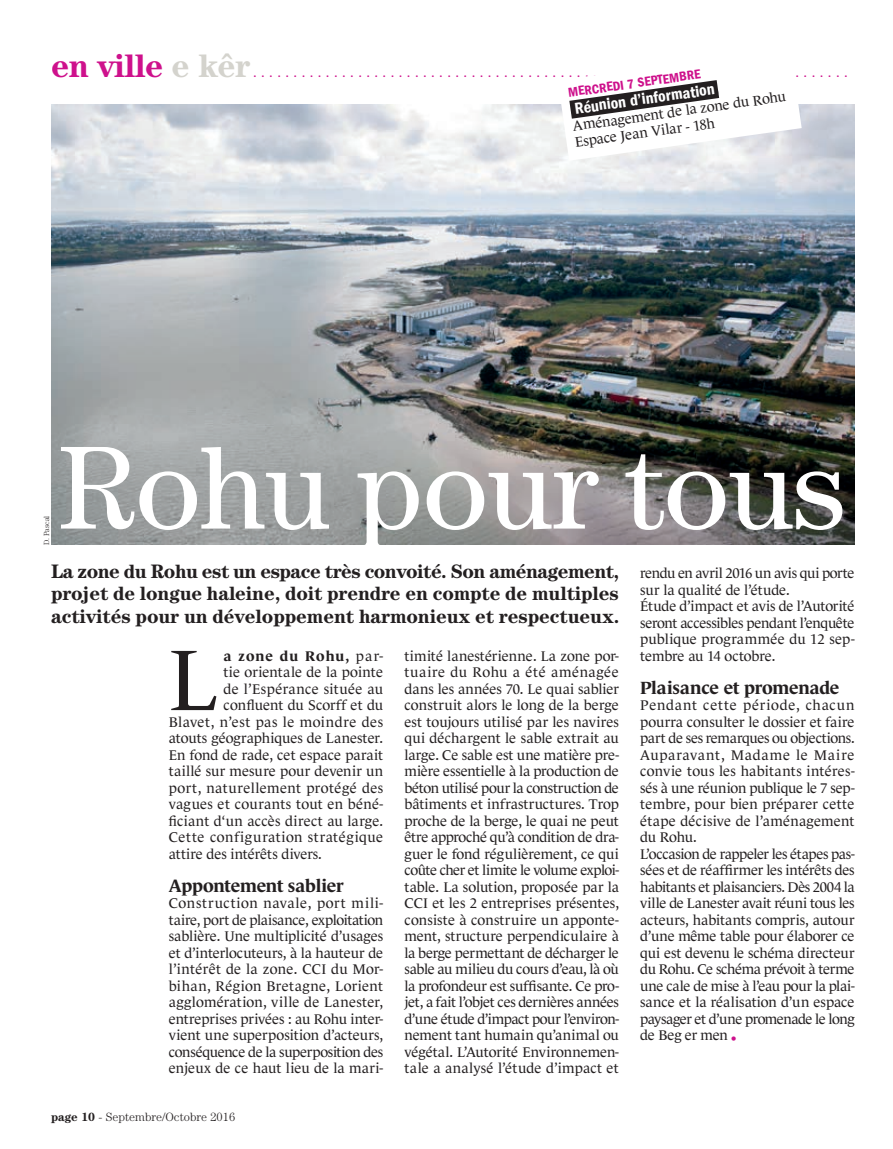
<style>
.page{position:relative;width:893px;height:1149px;background:#fff}
.page>*{position:absolute;margin:0;border:0;box-sizing:border-box;transform-origin:0 0}
.t1{font:118.5px "Century";letter-spacing:-.01em;color:#fff}
.t2{font:87.6px "Le Monde Journal";color:#231f20}
.t3{font:700 33px "Century";letter-spacing:-.02em;color:#ce118c}
.t4{font:700 19.5px/22.5px "Century";letter-spacing:-.005em;color:#231f20;text-align:justify}
.t5{font:700 18px "Le Monde Journal";letter-spacing:-.01em;color:#231f20}
.t6{font:16.5px "ITC Franklin Gothic Std Dm Cd";color:#fff}
.t7{font:14.25px/16.5px "Le Monde Journal";color:#231f20}
.t8{font:14.25px "Le Monde Journal";letter-spacing:.03em;color:#231f20}
.t9{font:14.25px "Le Monde Journal";letter-spacing:.035em;color:#231f20}
.t10{font:14.25px "Le Monde Journal";letter-spacing:.025em;color:#231f20}
.t11{font:700 14.25px "Le Monde Journal";letter-spacing:.075em;color:#231f20}
.t12{font:13.5px "ITC Franklin Gothic Std Dm Cd";color:#ce118c}
.t13{font:300 12px "Century";color:#231f20}
.t14{font:300 7.5px "Century";letter-spacing:-.01em;color:#231f20}
.s1{color:#d4d3cd}
.s2{color:#231f20}
.s3{font-weight:400}
.s4{font-weight:700}
.s5{font-size:17.4px;color:#ce118c}
</style>
<div class="page">
<img style="left:51px;top:104px;width:804px;height:440px">
<svg style="left:558px;top:80px;width:244px;height:81px"></svg>
<h3 class="t3" style="left:51px;top:46px;width:201px">en ville <span class="s1">e kêr</span></h3>
<p class="t12" style="left:567px;top:85px;width:135px;rotate:-8deg">MERCREDI 7 SEPTEMBRE</p>
<p class="t6" style="left:569px;top:100px;width:151px;rotate:-8deg"><span class="s2">.</span>Réunion d’information<span class="s2">.</span></p>
<p class="t7" style="left:572px;top:118px;width:216px;rotate:-8deg">Aménagement de la zone du Rohu<br>Espace Jean Vilar - 18h</p>
<p class="t14" style="left:42px;top:544px;width:31px;rotate:-90deg">D. Pascal</p>
<h1 class="t1" style="left:57px;top:418px;width:790px">Rohu pour tous</h1>
<h3 class="t4" style="left:51px;top:559px;width:570px">La zone du Rohu est un espace très convoité Son aménagement, projet de longue haleine, doit prendre en compte de multiples activités pour un développement harmonieux et respectueux</h3>
<h2 class="t2" style="left:169px;top:630px;width:51px">L</h2>
<p class="t11" style="left:224px;top:647px;width:161px">a zone du Rohu, <span class="s3">par-</span></p>
<p class="t7" style="left:404px;top:647px;width:216px;text-align:justify">timité lanestérienne. La zone por&shy;tuaire du Rohu a été aménagée dans les années 70. Le quai sablier construit alors le long de la berge est toujours utilisé par les navires qui déchargent le sable extrait au large. Ce sable est une matière pre&shy;mière essentielle à la production de béton utilisé pour la construction de bâtiments et infrastructures. Trop proche de la berge, le quai ne peut être approché qu’à condition de dra&shy;guer le fond régulièrement, ce qui coûte cher et limite le volume exploi&shy;table. La solution, proposée par la CCI et les 2 entreprises présentes, consiste à construire un apponte&shy;ment, structure perpendiculaire à la berge permettant de décharger le sable au milieu du cours d’eau, là où la profondeur est suffisante. Ce pro&shy;jet, a fait l’objet ces dernières années d’une étude d’impact pour l’environ&shy;nement tant humain qu’animal ou végétal. L’Autorité Environnemen&shy;tale a analysé l’étude d’impact et</p>
<p class="t7" style="left:224px;top:663px;width:161px">tie orientale de la pointe</p>
<p class="t10" style="left:224px;top:680px;width:161px">de l’Espérance située au</p>
<p class="t7" style="left:224px;top:696px;width:161px">confluent du Scorff et du</p>
<p class="t8" style="left:169px;top:713px;width:216px">Blavet, n’est pas le moindre des</p>
<p class="t7" style="left:169px;top:729px;width:216px">atouts géographiques de Lanester.</p>
<p class="t7" style="left:169px;top:746px;width:216px">En fond de rade, cet espace parait</p>
<p class="t7" style="left:169px;top:762px;width:216px">taillé sur mesure pour devenir un</p>
<p class="t8" style="left:169px;top:779px;width:216px">port, naturellement protégé des</p>
<p class="t7" style="left:169px;top:795px;width:216px">vagues et courants tout en béné-</p>
<p class="t7" style="left:169px;top:812px;width:216px">ficiant d‘un accès direct au large.</p>
<p class="t9" style="left:169px;top:829px;width:216px">Cette configuration stratégique</p>
<p class="t7" style="left:169px;top:845px;width:155px">attire des intérêts divers.</p>
<p class="t5" style="left:169px;top:875px;width:176px">Appontement sablier</p>
<p class="t7" style="left:169px;top:894px;width:216px;text-align:justify">Construction navale, port mili&shy;taire, port de plaisance, exploitation sablière. Une multiplicité d’usages et d’interlocuteurs, à la hauteur de l’intérêt de la zone. CCI du Mor&shy;bihan, Région Bretagne, Lorient agglomération, ville de Lanester, entreprises privées : au Rohu inter&shy;vient une superposition d’acteurs, conséquence de la superposition des enjeux de ce haut lieu de la mari-</p>
<p class="t13" style="left:51px;top:1109px;width:186px"><span class="s4">page 10</span> - Septembre/Octobre 2016</p>
<p class="t7" style="left:640px;top:564px;width:216px">rendu en avril 2016 un avis qui porte sur la qualité de l’étude.<br>Étude d’impact et avis de l’Autorité seront accessibles pendant l’enquête publique programmée du 12 sep&shy;tembre au 14 octobre.</p>
<p class="t5" style="left:640px;top:677px;width:201px">Plaisance et promenade</p>
<p class="t7" style="left:640px;top:696px;width:216px">Pendant cette période, chacun pourra consulter le dossier et faire part de ses remarques ou objections.<br>Auparavant, Madame le Maire convie tous les habitants intéres&shy;sés à une réunion publique le 7 sep&shy;tembre, pour bien préparer cette étape décisive de l’aménagement du Rohu.<br>L’occasion de rappeler les étapes pas&shy;sées et de réaffirmer les intérêts des habitants et plaisanciers. Dès 2004 la ville de Lanester avait réuni tous les acteurs, habitants compris, autour d’une même table pour élaborer ce qui est devenu le schéma directeur du Rohu. Ce schéma prévoit à terme une cale de mise à l’eau pour la plai&shy;sance et la réalisation d’un espace paysager et d’une promenade le long de Beg er men <span class="s5">•</span></p>
</div>
